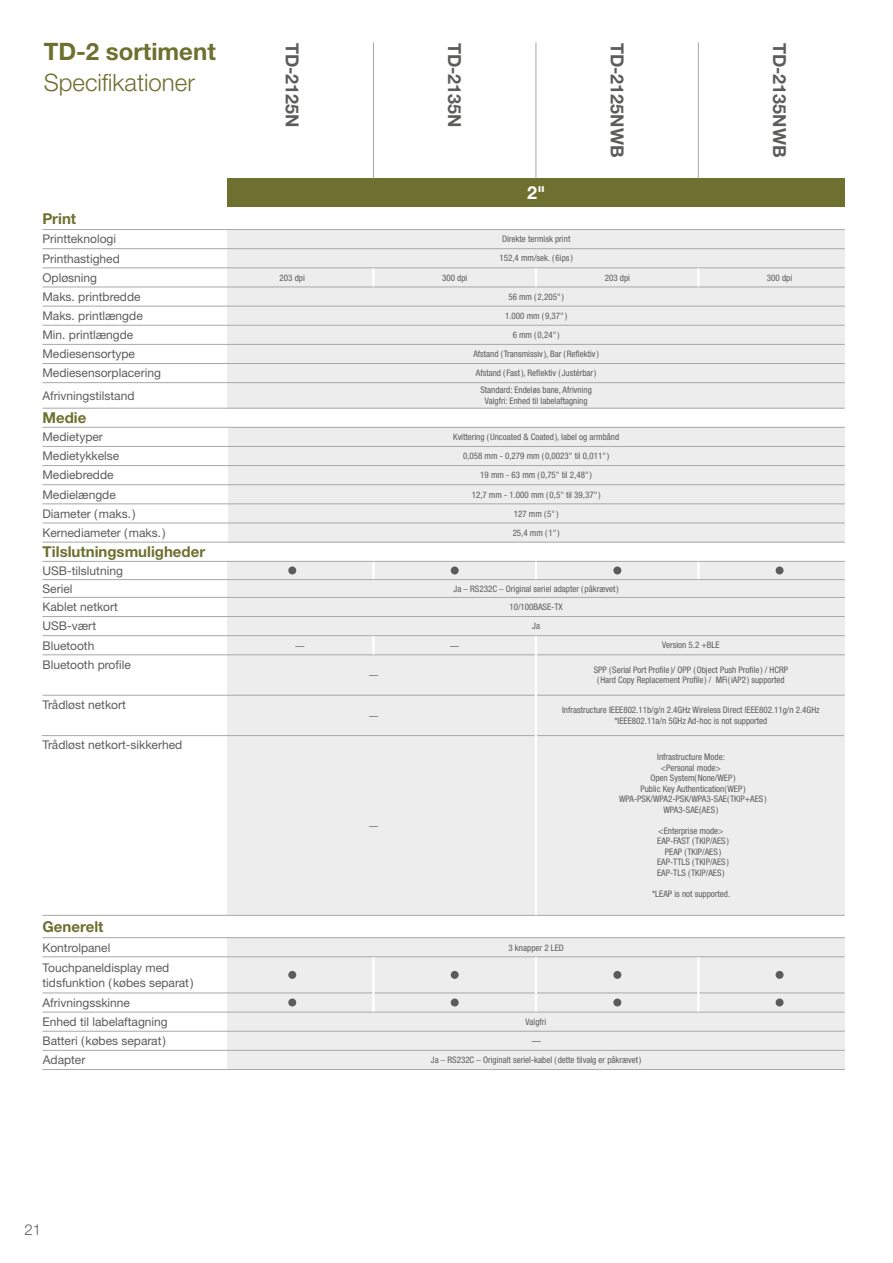
<style>
.page{position:relative;width:893px;height:1263px;background:#fff}
.page>*{position:absolute;margin:0;border:0;box-sizing:border-box;transform-origin:0 0}
.t1{font:300 24px "Helvetica Neue LTW1 G";color:#6d702e}
.t2{font:700 24px "Helvetica Neue LTW1 G";color:#6d702e}
.t3{font:700 18px "Helvetica Neue LTW1 G";color:#5c5c5b}
.t4{font:700 18px "Helvetica Neue LTW1 G";color:#fff}
.t5{font:700 15px "Helvetica Neue LTW1 G";color:#6d702e}
.t6{font:300 15px "Helvetica Neue LTW1 G";color:#5c5c5b}
.t7{font:12px/19.2px "Helvetica Neue LTW1 G";color:#5c5c5b}
.t8{font:condensed 9px/10.5px "Helvetica Neue LTW1 G";color:#5c5c5b;text-align:center}
.s1{font-weight:300;font-stretch:normal}
</style>
<div class="page">
<div style="left:228px;top:230px;width:617px;height:178px;background:#ededed"></div>
<div style="left:228px;top:562px;width:617px;height:353px;background:#ededed"></div>
<div style="left:228px;top:427px;width:617px;height:115px;background:#ededed"></div>
<hr style="left:43px;top:248px;width:802px;height:1px;background:#a8a8a7">
<hr style="left:43px;top:267px;width:802px;height:1px;background:#a8a8a7">
<hr style="left:43px;top:287px;width:802px;height:1px;background:#a8a8a7">
<hr style="left:43px;top:229px;width:802px;height:1px;background:#a8a8a7">
<hr style="left:43px;top:325px;width:802px;height:1px;background:#a8a8a7">
<hr style="left:43px;top:344px;width:802px;height:1px;background:#a8a8a7">
<hr style="left:43px;top:306px;width:802px;height:1px;background:#a8a8a7">
<hr style="left:43px;top:382px;width:802px;height:1px;background:#a8a8a7">
<hr style="left:43px;top:408px;width:802px;height:1px;background:#a8a8a7">
<hr style="left:43px;top:363px;width:802px;height:1px;background:#a8a8a7">
<hr style="left:43px;top:427px;width:802px;height:1px;background:#a8a8a7">
<hr style="left:43px;top:446px;width:802px;height:1px;background:#a8a8a7">
<hr style="left:43px;top:484px;width:802px;height:1px;background:#a8a8a7">
<hr style="left:43px;top:523px;width:802px;height:1px;background:#a8a8a7">
<hr style="left:43px;top:542px;width:802px;height:1px;background:#a8a8a7">
<hr style="left:43px;top:503px;width:802px;height:1px;background:#a8a8a7">
<hr style="left:43px;top:561px;width:802px;height:1px;background:#a8a8a7">
<hr style="left:43px;top:597px;width:802px;height:1px;background:#a8a8a7">
<hr style="left:43px;top:616px;width:802px;height:1px;background:#a8a8a7">
<hr style="left:43px;top:635px;width:802px;height:1px;background:#a8a8a7">
<hr style="left:43px;top:579px;width:802px;height:1px;background:#a8a8a7">
<hr style="left:43px;top:695px;width:802px;height:1px;background:#a8a8a7">
<hr style="left:43px;top:654px;width:802px;height:1px;background:#a8a8a7">
<hr style="left:42px;top:735px;width:802px;height:1px;background:#a8a8a7">
<hr style="left:43px;top:915px;width:802px;height:1px;background:#a8a8a7">
<hr style="left:43px;top:465px;width:802px;height:1px;background:#a8a8a7">
<div style="left:228px;top:937px;width:617px;height:132px;background:#ededed"></div>
<hr style="left:43px;top:956px;width:802px;height:1px;background:#a8a8a7">
<hr style="left:43px;top:992px;width:802px;height:1px;background:#a8a8a7">
<hr style="left:43px;top:937px;width:802px;height:1px;background:#a8a8a7">
<hr style="left:43px;top:1012px;width:802px;height:1px;background:#a8a8a7">
<hr style="left:43px;top:1031px;width:802px;height:1px;background:#a8a8a7">
<hr style="left:43px;top:1050px;width:802px;height:1px;background:#a8a8a7">
<div style="left:228px;top:178px;width:617px;height:29px;background:#6d702e"></div>
<hr style="left:536px;top:43px;width:1px;height:135px;background:#a8a8a7">
<hr style="left:698px;top:43px;width:1px;height:135px;background:#a8a8a7">
<hr style="left:373px;top:43px;width:1px;height:135px;background:#a8a8a7">
<hr style="left:372px;top:562px;width:3px;height:17px;background:#fff">
<div style="left:288px;top:566px;width:8px;height:8px;background:#5c5c5b;border-radius:50%"></div>
<svg style="left:535px;top:562px;width:2px;height:17px"></svg>
<div style="left:451px;top:566px;width:8px;height:8px;background:#5c5c5b;border-radius:50%"></div>
<hr style="left:372px;top:636px;width:3px;height:18px;background:#fff">
<svg style="left:697px;top:562px;width:2px;height:17px"></svg>
<hr style="left:535px;top:636px;width:2px;height:279px;background:#fff">
<div style="left:776px;top:566px;width:8px;height:8px;background:#5c5c5b;border-radius:50%"></div>
<div style="left:613px;top:566px;width:8px;height:8px;background:#5c5c5b;border-radius:50%"></div>
<hr style="left:43px;top:1069px;width:802px;height:1px;background:#a8a8a7">
<hr style="left:372px;top:268px;width:3px;height:19px;background:#fff">
<svg style="left:535px;top:269px;width:2px;height:17px"></svg>
<svg style="left:697px;top:269px;width:2px;height:18px"></svg>
<hr style="left:372px;top:957px;width:3px;height:55px;background:#fff">
<hr style="left:535px;top:957px;width:2px;height:55px;background:#fff">
<hr style="left:697px;top:957px;width:2px;height:55px;background:#fff">
<div style="left:288px;top:971px;width:8px;height:8px;background:#5c5c5b;border-radius:50%"></div>
<div style="left:451px;top:971px;width:8px;height:8px;background:#5c5c5b;border-radius:50%"></div>
<div style="left:776px;top:971px;width:8px;height:8px;background:#5c5c5b;border-radius:50%"></div>
<div style="left:613px;top:971px;width:8px;height:8px;background:#5c5c5b;border-radius:50%"></div>
<div style="left:288px;top:998px;width:8px;height:8px;background:#5c5c5b;border-radius:50%"></div>
<div style="left:451px;top:998px;width:8px;height:8px;background:#5c5c5b;border-radius:50%"></div>
<div style="left:776px;top:998px;width:8px;height:8px;background:#5c5c5b;border-radius:50%"></div>
<div style="left:613px;top:998px;width:8px;height:8px;background:#5c5c5b;border-radius:50%"></div>
<h1 class="t2" style="left:44px;top:36px;width:174px">TD-2 sortiment</h1>
<h1 class="t1" style="left:44px;top:68px;width:153px">Specifikationer</h1>
<h3 class="t5" style="left:43px;top:209px;width:35px">Print</h3>
<h3 class="t7" style="left:43px;top:229px;width:120px">Printteknologi<br>Printhastighed<br>Opløsning<br>Maks. printbredde<br>Maks. printlængde<br>Min. printlængde<br>Mediesensortype<br>Mediesensorplacering</h3>
<h3 class="t7" style="left:43px;top:386px;width:94px">Afrivningstilstand</h3>
<h3 class="t5" style="left:43px;top:408px;width:45px">Medie</h3>
<h3 class="t7" style="left:43px;top:427px;width:125px">Medietyper<br>Medietykkelse<br>Mediebredde<br>Medielængde<br>Diameter (maks.)<br>Kernediameter (maks.)</h3>
<h3 class="t5" style="left:43px;top:542px;width:164px">Tilslutningsmuligheder</h3>
<h3 class="t7" style="left:43px;top:561px;width:90px;line-height:18.8px">USB-tilslutning<br>Seriel<br>Kablet netkort<br>USB-vært<br>Bluetooth<br>Bluetooth profile</h3>
<h3 class="t7" style="left:43px;top:695px;width:85px">Trådløst netkort</h3>
<h3 class="t7" style="left:43px;top:735px;width:141px">Trådløst netkort-sikkerhed</h3>
<h3 class="t5" style="left:43px;top:917px;width:62px">Generelt</h3>
<h3 class="t7" style="left:43px;top:937px;width:128px;line-height:20.1px">Kontrolpanel<br>Touchpaneldisplay med</h3>
<h3 class="t7" style="left:43px;top:972px;width:153px">tidsfunktion (købes separat)<br>Afrivningsskinne<br>Enhed til labelaftagning<br>Batteri (købes separat)</h3>
<h2 class="t3" style="left:303px;top:43px;width:87px;rotate:90deg">TD-2125N</h2>
<h2 class="t3" style="left:466px;top:43px;width:87px;rotate:90deg">TD-2135N</h2>
<h2 class="t3" style="left:628px;top:43px;width:116px;rotate:90deg">TD-2125NWB</h2>
<h2 class="t3" style="left:791px;top:43px;width:116px;rotate:90deg">TD-2135NWB</h2>
<h2 class="t4" style="left:527px;top:182px;width:20px">2"</h2>
<p class="t8" style="left:499px;top:230px;width:75px;line-height:19px;text-align:left">Direkte termisk print<br>152,4 mm/sek. ( 6ips )</p>
<p class="t8" style="left:280px;top:272px;width:27px">203 dpi</p>
<p class="t8" style="left:442px;top:272px;width:27px">300 dpi</p>
<p class="t8" style="left:605px;top:272px;width:27px">203 dpi</p>
<p class="t8" style="left:767px;top:272px;width:27px">300 dpi</p>
<p class="t8" style="left:473px;top:287px;width:127px;line-height:19.2px">56 mm ( 2,205" )<br>1.000 mm ( 9,37" )<br>6 mm ( 0,24" )<br>Afstand (Transmissiv ), Bar (Reflektiv )<br>Afstand ( Fast), Reflektiv (Justérbar)</p>
<p class="t8" style="left:480px;top:385px;width:113px">Standard: Endeløs bane, Afrivning<br>Valgfri: Enhed til labelaftagning</p>
<p class="t8" style="left:453px;top:427px;width:168px;line-height:19.2px">Kvittering (Uncoated &amp; Coated ), label og armbånd<br>0,058 mm - 0,279 mm ( 0,0023" til 0,011" )<br>19 mm - 63 mm ( 0,75" til 2,48" )</p>
<p class="t8" style="left:472px;top:489px;width:130px">12,7 mm - 1.000 mm ( 0,5" til 39,37" )</p>
<p class="t8" style="left:514px;top:508px;width:46px">127 mm ( 5" )</p>
<p class="t8" style="left:513px;top:527px;width:49px">25,4 mm ( 1" )</p>
<p class="t8" style="left:454px;top:583px;width:167px">Ja <span class="s1">–</span> RS232C <span class="s1">–</span> Original seriel adapter ( påkrævet)</p>
<p class="t8" style="left:509px;top:602px;width:55px">10/100BASE-TX</p>
<p class="t8" style="left:296px;top:640px;width:10px">—</p>
<p class="t8" style="left:450px;top:640px;width:10px">—</p>
<p class="t8" style="left:369px;top:670px;width:10px">—</p>
<p class="t8" style="left:369px;top:710px;width:10px">—</p>
<p class="t8" style="left:369px;top:820px;width:10px">—</p>
<p class="t8" style="left:532px;top:621px;width:9px">Ja</p>
<p class="t8" style="left:662px;top:640px;width:59px">Version 5.2 +BLE</p>
<p class="t8" style="left:594px;top:665px;width:196px">SPP (Serial Port Profile )/ OPP (Object Push Profile ) / HCRP (Hard Copy Replacement Profile ) / MFi( iAP2 ) supported</p>
<p class="t8" style="left:562px;top:705px;width:259px">Infrastructure IEEE802.11b/g/n 2.4GHz Wireless Direct IEEE802.11g/n 2.4GHz *IEEE802.11a/n 5GHz Ad-hoc is not supported</p>
<p class="t8" style="left:619px;top:752px;width:149px">Infrastructure Mode:<br>&lt;Personal mode&gt;<br>Open System(None/WEP )<br>Public Key Authentication(WEP )<br>WPA-PSK/WPA2-PSK/WPA3-SAE(TKIP+AES )<br>WPA3-SAE(AES)</p>
<p class="t8" style="left:657px;top:825px;width:73px">&lt;Enterprise mode&gt;<br>EAP-FAST (TKIP/AES )<br>PEAP (TKIP/AES )<br>EAP-TTLS (TKIP/AES )<br>EAP-TLS (TKIP/AES )</p>
<p class="t8" style="left:652px;top:888px;width:80px">*LEAP is not supported.</p>
<p class="t8" style="left:508px;top:942px;width:57px">3 knapper 2 LED</p>
<p class="t8" style="left:526px;top:1012px;width:22px;line-height:19.2px">Valgfri —</p>
<h3 class="t7" style="left:43px;top:1050px;width:44px">Adapter</h3>
<p class="t8" style="left:431px;top:1055px;width:212px">Ja <span class="s1">–</span> RS232C <span class="s1">–</span> Originalt seriel-kabel ( dette tilvalg er påkrævet)</p>
<h3 class="t6" style="left:25px;top:1221px;width:18px">21</h3>
</div>
